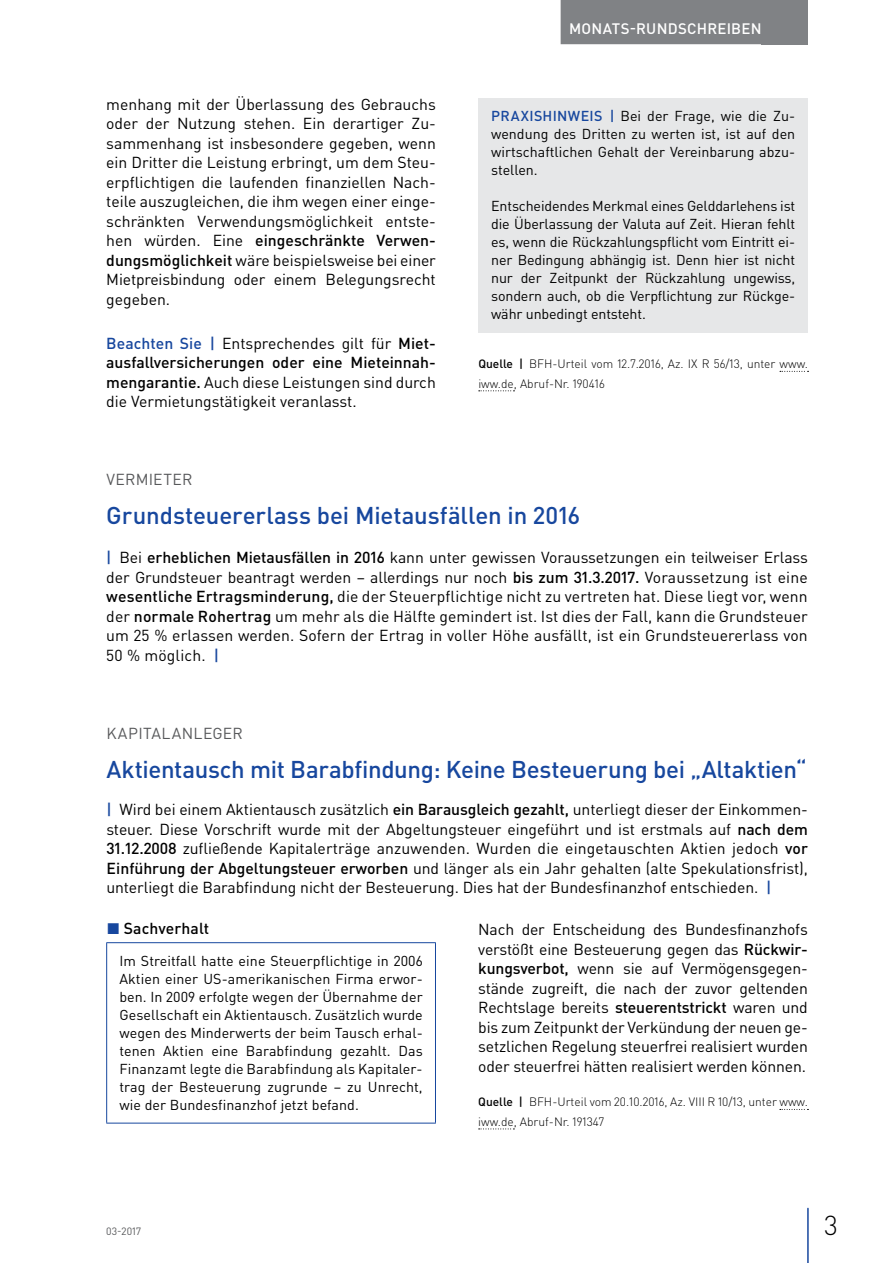
<style>
.page{position:relative;width:893px;height:1263px;background:#fff}
.page>*{position:absolute;margin:0;border:0;box-sizing:border-box;transform-origin:0 0}
.t1{font:300 27px "DIN Pro";color:#000}
.t2{font:500 24px "DIN Pro";letter-spacing:-.005em;color:#17479e}
.t3{font:15.75px/19.5px "DIN Pro";letter-spacing:-.005em;color:#000;text-align:justify}
.t4{font:15.75px "DIN Pro";letter-spacing:.02em;color:#58595b}
.t5{font:500 15.75px "DIN Pro";letter-spacing:.005em;color:#000}
.t6{font:500 15px "DIN Pro";letter-spacing:.015em;color:#fff}
.t7{font:14.25px/18px "DIN Pro";color:#000;text-align:justify}
.t8{font:300 12px/19.5px "DIN Pro";color:#000}
.t9{font:10.5px "DIN Pro";color:#58595b}
.s1{font-weight:500}
.s2{font-weight:500;color:#17479e}
.s3{color:#17479e}
</style>
<div class="page">
<div style="left:762px;top:0;width:46px;height:44px;background:#808285"></div>
<hr style="left:807px;top:1208px;width:2px;height:55px;background:#17479e">
<div style="left:561px;top:0;width:209px;height:44px;background:#808285"></div>
<svg style="left:780px;top:371px;width:28px;height:1px"></svg>
<svg style="left:479px;top:390px;width:35px;height:1px"></svg>
<div style="left:478px;top:98px;width:330px;height:234px;background:#e6e7e8"></div>
<hr style="left:106px;top:942px;width:330px;height:1px;background:#17479e">
<hr style="left:106px;top:943px;width:1px;height:180px;background:#17479e">
<hr style="left:435px;top:943px;width:1px;height:180px;background:#17479e">
<hr style="left:106px;top:1123px;width:330px;height:1px;background:#17479e">
<svg style="left:780px;top:1109px;width:28px;height:1px"></svg>
<svg style="left:479px;top:1128px;width:35px;height:1px"></svg>
<p class="t3" style="left:106px;top:94px;width:331px">menhang mit der Überlassung des Gebrauchs oder der Nutzung stehen. Ein derartiger Zu&shy;sammenhang ist insbesondere gegeben, wenn ein Dritter die Leistung erbringt, um dem Steu&shy;erpflichtigen die laufenden finanziellen Nach&shy;teile auszugleichen, die ihm wegen einer einge&shy;schränkten Verwendungsmöglichkeit entste&shy;hen würden. Eine <span class="s1">eingeschränkte Verwen&shy;dungsmöglichkeit</span> wäre beispielsweise bei einer Mietpreisbindung oder einem Belegungsrecht gegeben.</p>
<p class="t3" style="left:106px;top:333px;width:331px"><span class="s2">Beachten Sie |</span> Entsprechendes gilt für <span class="s1">Miet&shy;ausfallversicherungen oder eine Mieteinnah&shy;mengarantie.</span> Auch diese Leistungen sind durch die Vermietungstätigkeit veranlasst.</p>
<p class="t6" style="left:569px;top:18px;width:194px">MONATS-RUNDSCHREIBEN</p>
<p class="t7" style="left:491px;top:107px;width:306px"><span class="s2">PRAXISHINWEIS |</span> Bei der Frage, wie die Zu&shy;wendung des Dritten zu werten ist, ist auf den wirtschaftlichen Gehalt der Vereinbarung abzu&shy;stellen.</p>
<p class="t7" style="left:491px;top:197px;width:306px">Entscheidendes Merkmal eines Gelddarlehens ist die Überlassung der Valuta auf Zeit. Hieran fehlt es, wenn die Rückzahlungspflicht vom Eintritt ei&shy;ner Bedingung abhängig ist. Denn hier ist nicht nur der Zeitpunkt der Rückzahlung ungewiss, sondern auch, ob die Verpflichtung zur Rückge&shy;währ unbedingt entsteht.</p>
<p class="t8" style="left:478px;top:354px;width:331px"><span class="s1">Quelle |</span> BFH-Urteil vom 12.7.2016, Az. IX R 56/13, unter www. iww.de, Abruf-Nr. 190416</p>
<p class="t4" style="left:106px;top:469px;width:88px">VERMIETER</p>
<h2 class="t2" style="left:106px;top:499px;width:475px">Grundsteuererlass bei Mietausfällen in 2016</h2>
<p class="t3" style="left:106px;top:547px;width:703px"><span class="s2">|</span> Bei <span class="s1">erheblichen Mietausfällen in 2016</span> kann unter gewissen Voraussetzungen ein teilweiser Erlass der Grundsteuer beantragt werden – allerdings nur noch <span class="s1">bis zum 31.3.2017.</span> Voraussetzung ist eine <span class="s1">wesentliche Ertragsminderung,</span> die der Steuerpflichtige nicht zu vertreten hat. Diese liegt vor, wenn der <span class="s1">normale Rohertrag</span> um mehr als die Hälfte gemindert ist. Ist dies der Fall, kann die Grundsteuer um 25 % erlassen werden. Sofern der Ertrag in voller Höhe ausfällt, ist ein Grundsteuererlass von 50 % möglich. <span class="s2">|</span></p>
<p class="t4" style="left:106px;top:722px;width:138px">KAPITALANLEGER</p>
<h2 class="t2" style="left:106px;top:753px;width:702px">Aktientausch mit Barabfindung: Keine Besteuerung bei „Altaktien“</h2>
<p class="t3" style="left:106px;top:799px;width:703px"><span class="s2">|</span> Wird bei einem Aktientausch zusätzlich <span class="s1">ein Barausgleich gezahlt,</span> unterliegt dieser der Einkommen&shy;steuer. Diese Vorschrift wurde mit der Abgeltungsteuer eingeführt und ist erstmals auf <span class="s1">nach dem 31.12.2008</span> zufließende Kapitalerträge anzuwenden. Wurden die eingetauschten Aktien jedoch <span class="s1">vor Einführung der Abgeltungsteuer erworben</span> und länger als ein Jahr gehalten (alte Spekulationsfrist), unterliegt die Barabfindung nicht der Besteuerung. Dies hat der Bundesfinanzhof entschieden. <span class="s2">|</span></p>
<p class="t5" style="left:107px;top:918px;width:104px"><span class="s3">◼</span> Sachverhalt</p>
<p class="t7" style="left:119px;top:951px;width:305px">Im Streitfall hatte eine Steuerpflichtige in 2006<br>Aktien einer US-amerikanischen Firma erwor&shy;ben. In 2009 erfolgte wegen der Übernahme der Gesellschaft ein Aktientausch. Zusätzlich wurde wegen des Minderwerts der beim Tausch erhal&shy;tenen Aktien eine Barabfindung gezahlt. Das Finanzamt legte die Barabfindung als Kapitaler&shy;trag der Besteuerung zugrunde – zu Unrecht, wie der Bundesfinanzhof jetzt befand.</p>
<p class="t3" style="left:478px;top:919px;width:331px">Nach der Entscheidung des Bundesfinanzhofs verstößt eine Besteuerung gegen das <span class="s1">Rückwir&shy;kungsverbot,</span> wenn sie auf Vermögensgegen&shy;stände zugreift, die nach der zuvor geltenden Rechtslage bereits <span class="s1">steuerentstrickt</span> waren und bis zum Zeitpunkt der Verkündung der neuen ge&shy;setzlichen Regelung steuerfrei realisiert wurden oder steuerfrei hätten realisiert werden können.</p>
<p class="t8" style="left:478px;top:1092px;width:331px"><span class="s1">Quelle |</span> BFH-Urteil vom 20.10.2016, Az. VIII R 10/13, unter www. iww.de, Abruf-Nr. 191347</p>
<p class="t9" style="left:106px;top:1224px;width:36px">03-2017</p>
<h1 class="t1" style="left:824px;top:1207px;width:15px">3</h1>
</div>
